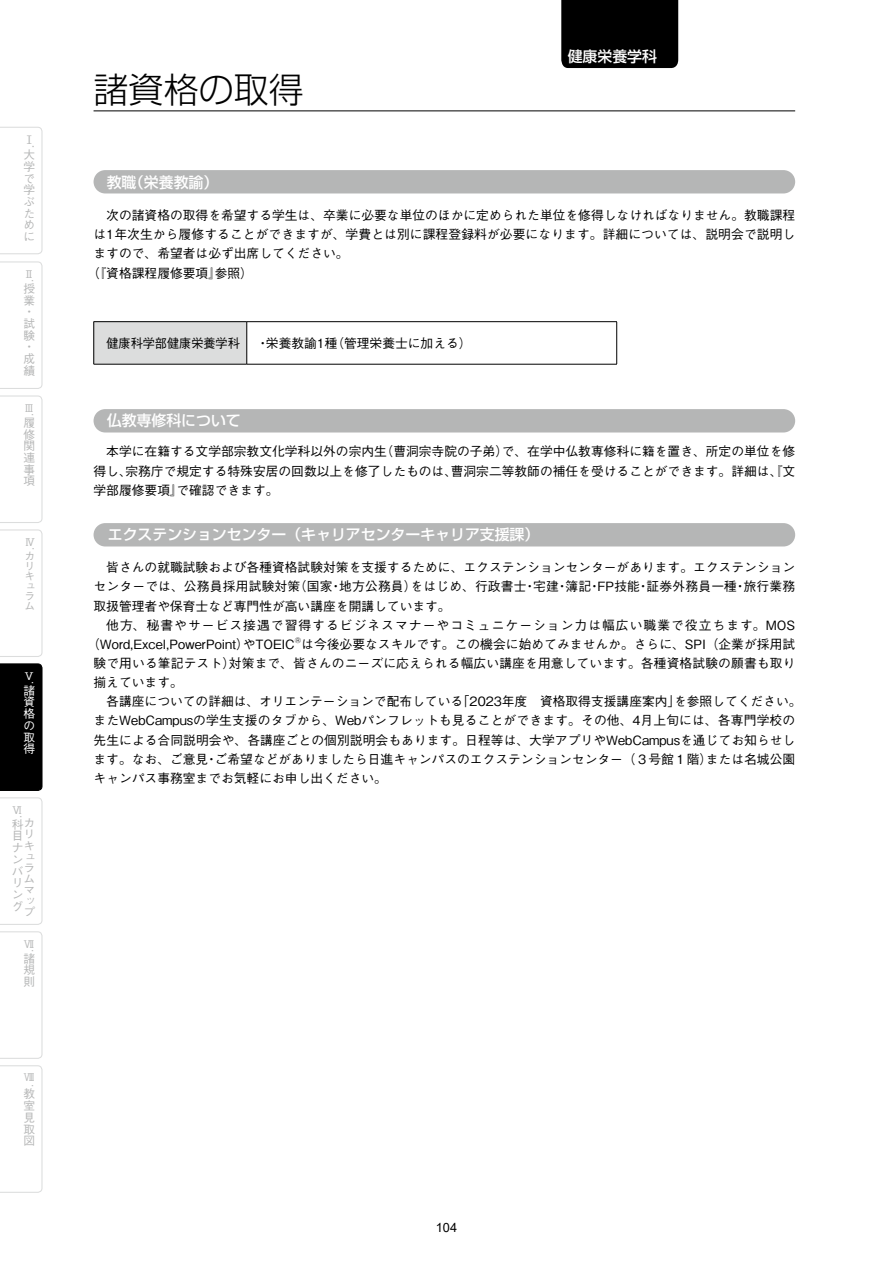
<style>
.page{position:relative;width:893px;height:1263px;background:#fff}
.page>*{position:absolute;margin:0;border:0;box-sizing:border-box;transform-origin:0 0}
.t1{font:300 35.1px "Shin Go Pro";color:#000}
.t2{font:500 14.85px "Shin Go Pro";color:#fff}
.t3{font:500 12.75px/19.2px "Gothic BBB Pro";color:#000;text-align:justify}
.t4{font:500 12.75px/19.2px "Gothic BBB Pro";letter-spacing:.08em;color:#000}
.t5{font:500 12.75px "Gothic BBB Pro";color:#000;scale:.95 1}
.t6{font:12.75px "Arial";color:#000}
.t7{font:500 11.7px/11.7px "Gothic BBB Pro";color:#b5b6b6;text-align:justify}
.t8{font:500 11.7px/11.7px "Gothic BBB Pro";color:#fff;text-align:justify}
.t9{font:500 11.1px/11.1px "Gothic BBB Pro";color:#b5b6b6;scale:1.05 1}
.t10{font:500 10.65px/10.1px "Gothic BBB Pro";color:#b5b6b6}
.t11{font:500 10.65px "Gothic BBB Pro";color:#fff}
.t12{font:500 7.5px "Gothic BBB Pro";color:#000}
</style>
<div class="page">
<svg style="left:0;top:127px;width:43px;height:127px"></svg>
<svg style="left:0;top:261px;width:43px;height:128px"></svg>
<svg style="left:0;top:395px;width:43px;height:128px"></svg>
<svg style="left:0;top:529px;width:43px;height:128px"></svg>
<div style="left:0;top:663px;width:43px;height:128px;background:#000"></div>
<svg style="left:0;top:797px;width:43px;height:128px"></svg>
<svg style="left:0;top:931px;width:43px;height:128px"></svg>
<svg style="left:0;top:1065px;width:43px;height:128px"></svg>
<hr style="left:94px;top:111px;width:701px;height:1px;background:#000">
<div style="left:94px;top:170px;width:701px;height:23px;background:#b5b6b6"></div>
<div style="left:94px;top:523px;width:701px;height:23px;background:#b5b6b6;border-radius:12px"></div>
<div style="left:94px;top:322px;width:153px;height:42px;background:#dcdddd"></div>
<hr style="left:94px;top:321px;width:153px;height:1px;background:#000">
<hr style="left:94px;top:322px;width:1px;height:42px;background:#000">
<hr style="left:247px;top:321px;width:370px;height:1px;background:#000">
<hr style="left:247px;top:322px;width:1px;height:42px;background:#000">
<hr style="left:616px;top:322px;width:1px;height:42px;background:#000">
<hr style="left:94px;top:364px;width:153px;height:1px;background:#000">
<hr style="left:247px;top:364px;width:370px;height:1px;background:#000">
<div style="left:94px;top:409px;width:701px;height:23px;background:#b5b6b6"></div>
<div style="left:561px;top:0;width:117px;height:68px;background:#000"></div>
<p class="t7" style="left:23px;top:131px;width:12px;line-height:14.9px">Ⅰ大</p>
<p class="t7" style="left:23px;top:159px;width:13px">学で学ぶために</p>
<p class="t7" style="left:22px;top:148px;width:5px;rotate:-90deg">.</p>
<p class="t10" style="left:24px;top:268px;width:10px">Ⅱ</p>
<p class="t7" style="left:23px;top:281px;width:13px;text-align:left">授業・試験・成績</p>
<p class="t10" style="left:23px;top:282px;width:4px;rotate:-90deg">.</p>
<p class="t10" style="left:24px;top:402px;width:10px">Ⅲ</p>
<p class="t7" style="left:23px;top:415px;width:13px">履修関連事項</p>
<p class="t10" style="left:23px;top:416px;width:4px;rotate:-90deg">.</p>
<p class="t10" style="left:24px;top:534px;width:12px;line-height:13.5px">Ⅳカ</p>
<p class="t10" style="left:24px;top:559px;width:12px">リキュラム</p>
<p class="t10" style="left:23px;top:550px;width:4px;rotate:-90deg">.</p>
<p class="t11" style="left:24px;top:667px;width:11px">Ⅴ</p>
<p class="t8" style="left:23px;top:683px;width:13px">諸資格の取得</p>
<p class="t11" style="left:21px;top:684px;width:4px;rotate:-90deg">.</p>
<p class="t10" style="left:12px;top:804px;width:11px">Ⅵ</p>
<p class="t7" style="left:12px;top:817px;width:13px;text-align:left">科目ナンバリング</p>
<p class="t10" style="left:11px;top:818px;width:4px;rotate:-90deg">.</p>
<p class="t9" style="left:23px;top:816px;width:13px">カリキュラムマップ</p>
<p class="t10" style="left:24px;top:937px;width:11px">Ⅶ</p>
<p class="t7" style="left:23px;top:951px;width:13px">諸規則</p>
<p class="t10" style="left:23px;top:951px;width:4px;rotate:-90deg">.</p>
<p class="t10" style="left:24px;top:1071px;width:12px">Ⅷ</p>
<p class="t7" style="left:23px;top:1087px;width:13px">教室見取図</p>
<p class="t10" style="left:23px;top:1087px;width:4px;rotate:-90deg">.</p>
<h1 class="t1" style="left:94px;top:61px;width:212px">諸資格の取得</h1>
<p class="t2" style="left:568px;top:44px;width:91px">健康栄養学科</p>
<p class="t2" style="left:107px;top:170px;width:113px">教職（栄養教諭）</p>
<p class="t3" style="left:106px;top:204px;width:690px">次の諸資格の取得を希望する学生は、卒業に必要な単位のほかに定められた単位を修得しなければなりません。教職課程</p>
<p class="t3" style="left:94px;top:223px;width:703px">は1年次生から履修することができますが、学費とは別に課程登録料が必要になります。詳細については、説明会で説明し</p>
<p class="t3" style="left:94px;top:242px;width:257px">ますので、希望者は必ず出席してください。</p>
<p class="t3" style="left:87px;top:262px;width:167px">（『資格課程履修要項』参照）</p>
<p class="t5" style="left:107px;top:333px;width:142px">健康科学部健康栄養学科</p>
<p class="t3" style="left:256px;top:332px;width:217px">・栄養教諭1種（管理栄養士に加える）</p>
<p class="t2" style="left:107px;top:409px;width:135px">仏教専修科について</p>
<p class="t3" style="left:94px;top:440px;width:703px;text-indent:13px">本学に在籍する文学部宗教文化学科以外の宗内生（曹洞宗寺院の子弟）で、在学中仏教専修科に籍を置き、所定の単位を修得し、宗務庁で規定する特殊安居の回数以上を修了したものは、曹洞宗二等教師の補任を受けることができます。詳細は、『文学部履修要項』で確認できます。</p>
<p class="t2" style="left:108px;top:523px;width:433px">エクステンションセンター（キャリアセンターキャリア支援課）</p>
<p class="t3" style="left:94px;top:556px;width:703px;text-indent:13px">皆さんの就職試験および各種資格試験対策を支援するために、エクステンションセンターがあります。エクステンションセンターでは、公務員採用試験対策（国家・地方公務員）をはじめ、行政書士・宅建・簿記・FP技能・証券外務員一種・旅行業務取扱管理者や保育士など専門性が高い講座を開講しています。</p>
<p class="t4" style="left:87px;top:614px;width:709px;text-indent:19px">他方、秘書やサービス接遇で習得するビジネスマナーやコミュニケーション力は幅広い職業で役立ちます。MOS（Word,Excel,PowerPoint）やTOEIC</p>
<p class="t12" style="left:295px;top:634px;width:8px">®</p>
<p class="t3" style="left:94px;top:633px;width:703px;text-indent:208px">は今後必要なスキルです。この機会に始めてみませんか。さらに、SPI（企業が採用試験で用いる筆記テスト）対策まで、皆さんのニーズに応えられる幅広い講座を用意しています。各種資格試験の願書も取り揃えています。</p>
<p class="t3" style="left:94px;top:690px;width:709px;text-align:left;text-indent:13px">各講座についての詳細は、オリエンテーションで配布している「2023年度　資格取得支援講座案内」を参照してください。またWebCampusの学生支援のタブから、Webパンフレットも見ることができます。その他、4月上旬には、各専門学校の先生による合同説明会や、各講座ごとの個別説明会もあります。日程等は、大学アプリやWebCampusを通じてお知らせします。なお、ご意見・ご希望などがありましたら日進キャンパスのエクステンションセンター（３号館１階）または名城公園キャンパス事務室までお気軽にお申し出ください。</p>
<p class="t6" style="left:436px;top:1219px;width:23px">104</p>
</div>
